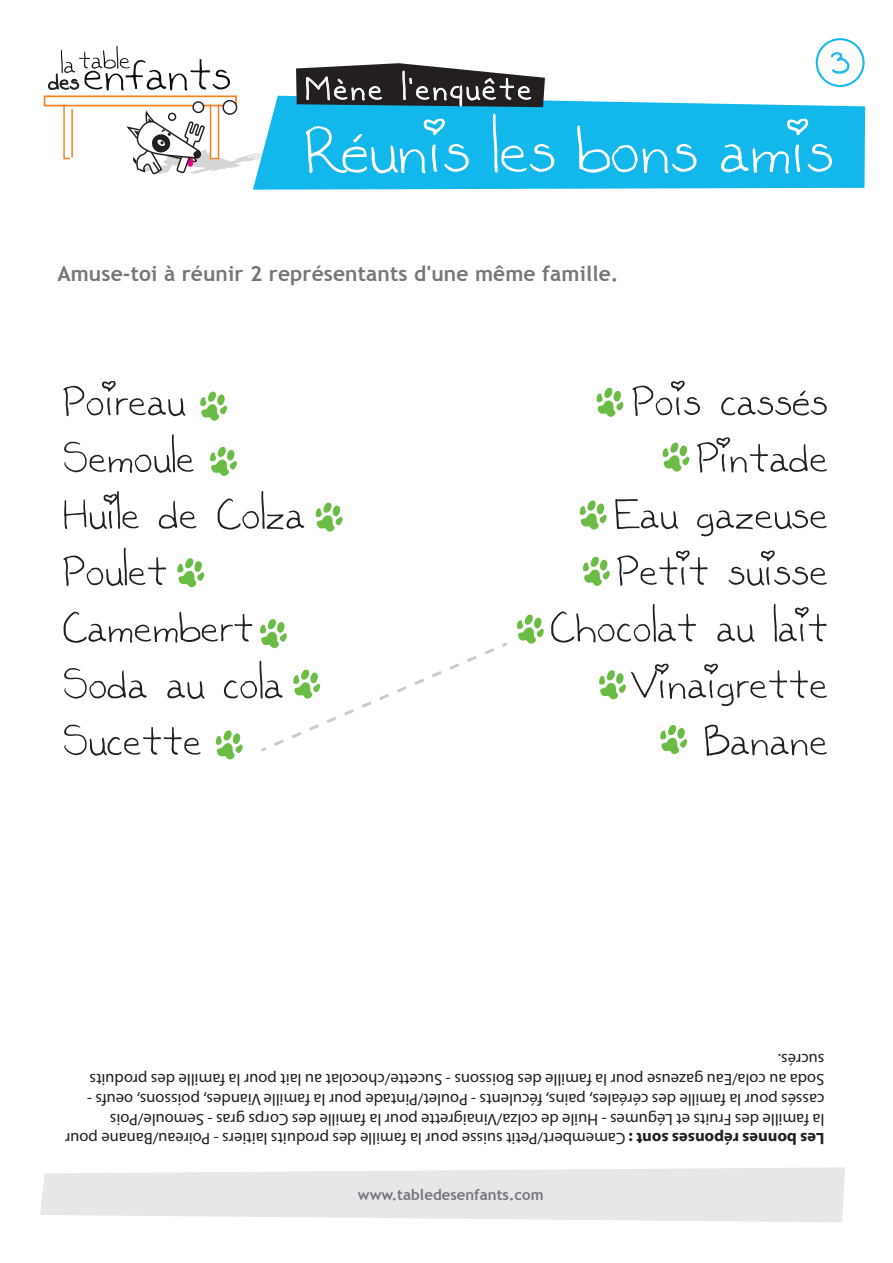
<style>
.page{position:relative;width:893px;height:1263px;background:#fff}
.page>*{position:absolute;margin:0;border:0;box-sizing:border-box;transform-origin:0 0}
.t1{font:96.3px "Kaileen";color:#fff}
.t2{font:61.95px/56.6px "Kaileen";color:#231f20}
.t3{font:46.65px "Kaileen";letter-spacing:.06em;color:#fff}
.t4{font:45.45px "Kaileen";color:#12b7eb}
.t5{font:700 21px "Trebuchet MS";letter-spacing:.005em;color:#757679}
.t6{font:16.5px/19.8px "Myriad Pro";color:#231f20}
.t7{font:700 15px "Trebuchet MS";color:#757679}
.s1{font-weight:700}
</style>
<div class="page">
<svg style="left:200px;top:391px;width:27px;height:30px"></svg>
<svg style="left:210px;top:447px;width:27px;height:29px"></svg>
<svg style="left:315px;top:502px;width:28px;height:30px"></svg>
<svg style="left:177px;top:558px;width:28px;height:29px"></svg>
<svg style="left:215px;top:730px;width:28px;height:29px"></svg>
<svg style="left:596px;top:387px;width:28px;height:30px"></svg>
<svg style="left:662px;top:442px;width:28px;height:30px"></svg>
<svg style="left:579px;top:500px;width:28px;height:30px"></svg>
<svg style="left:583px;top:556px;width:27px;height:30px"></svg>
<svg style="left:517px;top:614px;width:27px;height:30px"></svg>
<svg style="left:599px;top:670px;width:27px;height:29px"></svg>
<svg style="left:660px;top:725px;width:27px;height:29px"></svg>
<svg style="left:260px;top:619px;width:248px;height:133px"></svg>
<svg style="left:43px;top:46px;width:210px;height:129px"></svg>
<svg style="left:169px;top:113px;width:7px;height:7px"></svg>
<div style="left:168px;top:112px;width:8px;height:9px;border:1px solid #231f20;border-radius:50%"></div>
<svg style="left:193px;top:102px;width:11px;height:11px"></svg>
<div style="left:192px;top:101px;width:12px;height:12px;border:1px solid #231f20;border-radius:50%"></div>
<svg style="left:223px;top:100px;width:14px;height:14px"></svg>
<div style="left:222px;top:100px;width:16px;height:15px;border:1px solid #231f20;border-radius:50%"></div>
<svg style="left:253px;top:96px;width:612px;height:94px;background:#24bcec"></svg>
<svg style="left:296px;top:63px;width:249px;height:47px;background:#4e5a60"></svg>
<svg style="left:40px;top:1167px;width:805px;height:55px;background:#e9eaeb"></svg>
<div style="left:816px;top:38px;width:48px;height:49px;border:2px solid #12b7eb;border-radius:50%"></div>
<svg style="left:831px;top:52px;width:18px;height:22px"></svg>
<h3 class="t4" style="left:831px;top:29px;width:20px">3</h3>
<h3 class="t3" style="left:305px;top:54px;width:228px">Mène l'enquête</h3>
<h1 class="t1" style="left:303px;top:79px;width:532px">Réunis les bons amis</h1>
<p class="t5" style="left:57px;top:261px;width:563px">Amuse-toi à réunir 2 représentants d'une même famille.</p>
<h2 class="t2" style="left:62px;top:364px;width:244px">Poireau<br>Semoule<br>Huile de Colza<br>Poulet<br>Camembert<br>Soda au cola<br>Sucette</h2>
<h2 class="t2" style="left:550px;top:364px;width:280px;text-align:right">Pois cassés<br>Pintade<br>Eau gazeuse<br>Petit suisse<br>Chocolat au lait<br>Vinaigrette<br>Banane</h2>
<p class="t6" style="left:824px;top:1149px;width:761px;rotate:-180deg"><span class="s1">Les bonnes réponses sont :</span> Camembert/Petit suisse pour la famille des produits laitiers - Poireau/Banane pour la famille des Fruits et Légumes - Huile de colza/Vinaigrette pour la famille des Corps gras - Semoule/Pois cassés pour la famille des céréales, pains, féculents - Poulet/Pintade pour la famille Viandes, poissons, oeufs - Soda au cola/Eau gazeuse pour la famille des Boissons - Sucette/chocolat au lait pour la famille des produits sucrés.</p>
<p class="t7" style="left:358px;top:1185px;width:187px">www.tabledesenfants.com</p>
</div>
